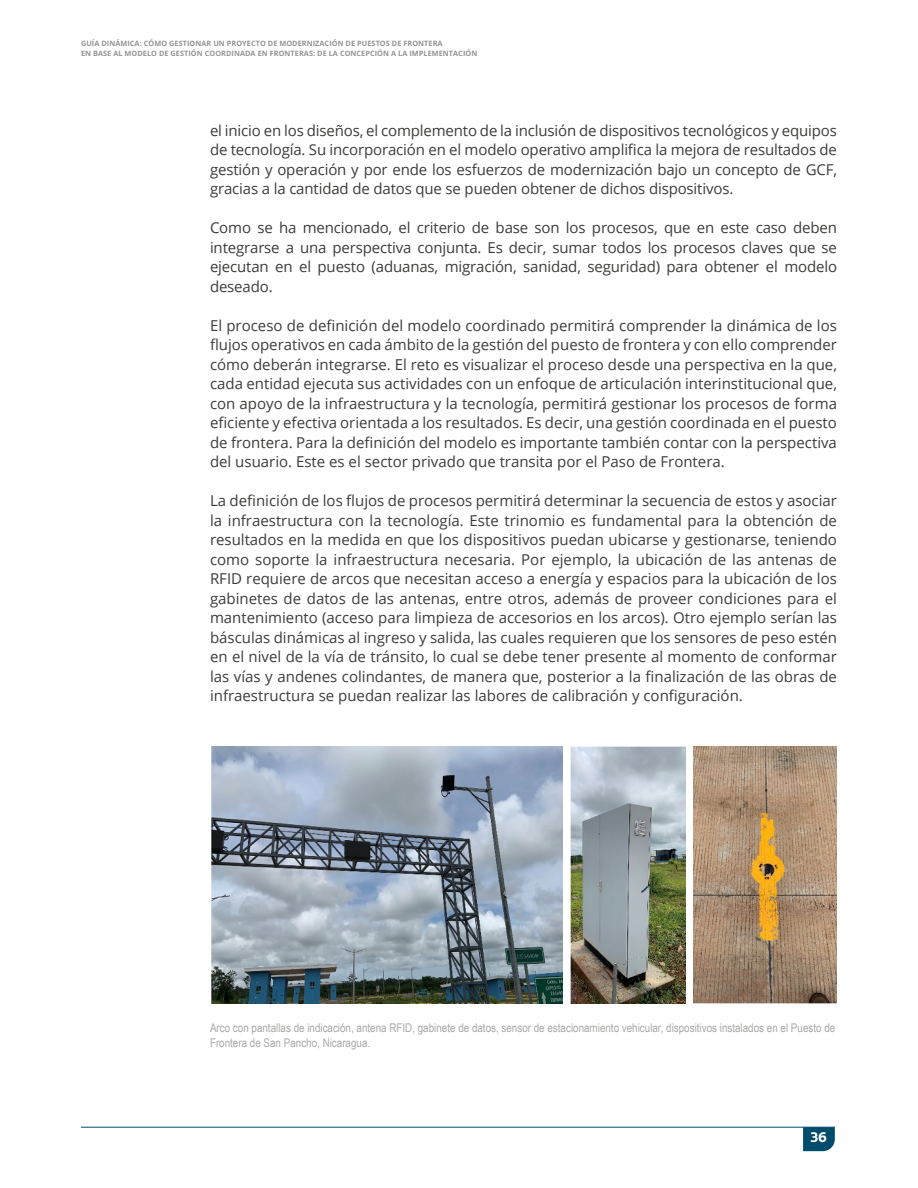
<style>
.page{position:relative;width:918px;height:1188px;background:#fff}
.page>*{position:absolute;margin:0;border:0;box-sizing:border-box;transform-origin:0 0}
.t1{font:15px/19.5px "Open Sans";letter-spacing:-.005em;color:#3c3c3b;text-align:justify}
.t2{font:700 13.2px "Ligurino Rg";color:#fff;scale:1.14 1}
.t3{font:12px/15px "Arial Narrow";color:#a8a8a7}
.t4{font:700 7.35px/9.8px "Open Sans";letter-spacing:.01em;color:#949494}
</style>
<div class="page">
<img style="left:211px;top:746px;width:352px;height:258px">
<img style="left:570px;top:746px;width:116px;height:258px">
<img style="left:693px;top:746px;width:144px;height:258px">
<hr style="left:81px;top:1127px;width:754px;height:1px;background:#004c6c">
<svg style="left:803px;top:1127px;width:32px;height:24px"></svg>
<p class="t4" style="left:81px;top:38px;width:398px">GUÍA DINÁMICA: CÓMO GESTIONAR UN PROYECTO DE MODERNIZACIÓN DE PUESTOS DE FRONTERA<br>EN BASE AL MODELO DE GESTIÓN COORDINADA EN FRONTERAS: DE LA CONCEPCIÓN A LA IMPLEMENTACIÓN</p>
<p class="t1" style="left:210px;top:120px;width:629px">el inicio en los diseños, el complemento de la inclusión de dispositivos tecnológicos y equipos de tecnología. Su incorporación en el modelo operativo amplifica la mejora de resultados de gestión y operación y por ende los esfuerzos de modernización bajo un concepto de GCF, gracias a la cantidad de datos que se pueden obtener de dichos dispositivos.</p>
<p class="t1" style="left:210px;top:218px;width:629px">Como se ha mencionado, el criterio de base son los procesos, que en este caso deben integrarse a una perspectiva conjunta. Es decir, sumar todos los procesos claves que se ejecutan en el puesto (aduanas, migración, sanidad, seguridad) para obtener el modelo deseado.</p>
<p class="t1" style="left:210px;top:315px;width:629px">El proceso de definición del modelo coordinado permitirá comprender la dinámica de los flujos operativos en cada ámbito de la gestión del puesto de frontera y con ello comprender cómo deberán integrarse. El reto es visualizar el proceso desde una perspectiva en la que, cada entidad ejecuta sus actividades con un enfoque de articulación interinstitucional que, con apoyo de la infraestructura y la tecnología, permitirá gestionar los procesos de forma eficiente y efectiva orientada a los resultados. Es decir, una gestión coordinada en el puesto de frontera. Para la definición del modelo es importante también contar con la perspectiva del usuario. Este es el sector privado que transita por el Paso de Frontera.</p>
<p class="t1" style="left:210px;top:491px;width:629px">La definición de los flujos de procesos permitirá determinar la secuencia de estos y asociar la infraestructura con la tecnología. Este trinomio es fundamental para la obtención de resultados en la medida en que los dispositivos puedan ubicarse y gestionarse, teniendo como soporte la infraestructura necesaria. Por ejemplo, la ubicación de las antenas de RFID requiere de arcos que necesitan acceso a energía y espacios para la ubicación de los gabinetes de datos de las antenas, entre otros, además de proveer condiciones para el mantenimiento (acceso para limpieza de accesorios en los arcos). Otro ejemplo serían las básculas dinámicas al ingreso y salida, las cuales requieren que los sensores de peso estén en el nivel de la vía de tránsito, lo cual se debe tener presente al momento de conformar las vías y andenes colindantes, de manera que, posterior a la finalización de las obras de infraestructura se puedan realizar las labores de calibración y configuración.</p>
<p class="t3" style="left:210px;top:1020px;width:627px">Arco con pantallas de indicación, antena RFID, gabinete de datos, sensor de estacionamiento vehicular, dispositivos instalados en el Puesto de<br>Frontera de San Pancho, Nicaragua.</p>
<p class="t2" style="left:810px;top:1127px;width:16px">36</p>
</div>
